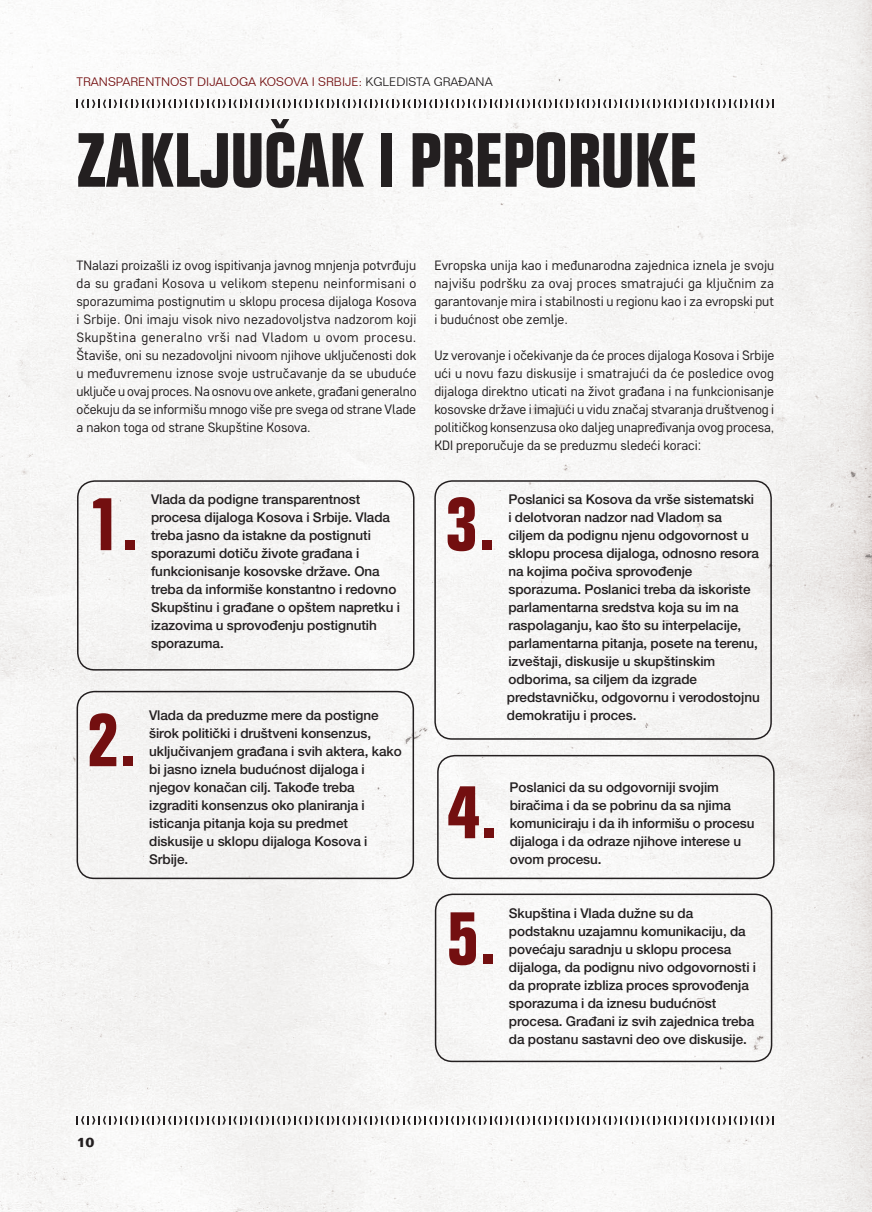
<style>
.page{position:relative;width:872px;height:1212px;background:#f6f6f5}
.page>*{position:absolute;margin:0;border:0;box-sizing:border-box;transform-origin:0 0}
.t1{font:700 condensed 76.5px "Folio BT";color:#730f10}
.t2{font:700 condensed 75px "Folio Std";color:#231f20}
.List_Paragraph{font:500 13.5px/18px "Helvetica Neue LT Pro";letter-spacing:-.005em;color:#231f20}
.List_Paragraph-2{font:13.5px/18px "Core Sans D35";letter-spacing:-.005em;color:#231f20;text-align:justify}
.t3{font:700 13.5px "Folio Std";color:#231f20}
.t4{font:300 12px "Folio BT";color:#730f10}
.s1{color:#231f20}
</style>
<div class="page">
<svg style="left:77px;top:100px;width:697px;height:8px"></svg>
<svg style="left:77px;top:1116px;width:697px;height:8px"></svg>
<div style="left:77px;top:480px;width:337px;height:191px;border:2px solid #231f20;border-radius:17px"></div>
<div style="left:77px;top:691px;width:337px;height:188px;border:2px solid #231f20;border-radius:17px"></div>
<div style="left:434px;top:480px;width:338px;height:260px;border:2px solid #231f20;border-radius:17px"></div>
<div style="left:435px;top:893px;width:337px;height:169px;border:2px solid #231f20;border-radius:17px"></div>
<div style="left:437px;top:755px;width:337px;height:124px;border:2px solid #231f20;border-radius:17px"></div>
<svg style="left:271px;top:119px;width:18px;height:9px"></svg>
<p class="t4" style="left:77px;top:74px;width:417px">TRANSPARENTNOST DIJALOGA KOSOVA I SRBIJE: <span class="s1">KGLEDISTA GRADANA</span></p>
<p class="t2" style="left:77px;top:119px;width:621px">ZAKLJUCAK I PREPORUKE</p>
<p class="List_Paragraph-2" style="left:77px;top:256px;width:341px">TNalazi proizašli iz ovog ispitivanja javnog mnjenja potvrđuju da su građani Kosova u velikom stepenu neinformisani o sporazumima postignutim u sklopu procesa dijaloga Kosova i Srbije. Oni imaju visok nivo nezadovoljstva nadzorom koji Skupština generalno vrši nad Vladom u ovom procesu.<br>Štaviše, oni su nezadovoljni nivoom njihove uključenosti dok u međuvremenu iznose svoje ustručavanje da se ubuduće uključe u ovaj proces. Na osnovu ove ankete, građani generalno očekuju da se informišu mnogo više pre svega od strane Vlade a nakon toga od strane Skupštine Kosova.</p>
<p class="List_Paragraph-2" style="left:434px;top:256px;width:341px">Evropska unija kao i međunarodna zajednica iznela je svoju najvišu podršku za ovaj proces smatrajući ga ključnim za garantovanje mira i stabilnosti u regionu kao i za evropski put i budućnost obe zemlje.</p>
<p class="List_Paragraph-2" style="left:434px;top:346px;width:341px">Uz verovanje i očekivanje da će proces dijaloga Kosova i Srbije ući u novu fazu diskusije i smatrajući da će posledice ovog dijaloga direktno uticati na život građana i na funkcionisanje kosovske države i imajući u vidu značaj stvaranja društvenog i političkog konsenzusa oko daljeg unapređivanja ovog procesa, KDI preporučuje da se preduzmu sledeći koraci:</p>
<p class="t1" style="left:89px;top:476px;width:51px">1.</p>
<p class="List_Paragraph" style="left:151px;top:490px;width:250px">Vlada da podigne transparentnost procesa dijaloga Kosova i Srbije. Vlada treba jasno da istakne da postignuti sporazumi dotiču živote građana i funkcionisanje kosovske države. Ona treba da informiše konstantno i redovno Skupštinu i građane o opštem napretku i izazovima u sprovođenju postignutih sporazuma.</p>
<p class="t1" style="left:87px;top:692px;width:51px">2.</p>
<p class="List_Paragraph" style="left:149px;top:706px;width:254px">Vlada da preduzme mere da postigne širok politički i društveni konsenzus, uključivanjem građana i svih aktera, kako bi jasno iznela budućnost dijaloga i njegov konačan cilj. Takođe treba izgraditi konsenzus oko planiranja i isticanja pitanja koja su predmet diskusije u sklopu dijaloga Kosova i Srbije.</p>
<p class="t3" style="left:77px;top:1134px;width:20px">10</p>
<p class="t1" style="left:446px;top:476px;width:51px">3.</p>
<p class="List_Paragraph" style="left:507px;top:490px;width:254px">Poslanici sa Kosova da vrše sistematski<br>i delotvoran nadzor nad Vladom sa ciljem da podignu njenu odgovornost u sklopu procesa dijaloga, odnosno resora na kojima počiva sprovođenje sporazuma. Poslanici treba da iskoriste parlamentarna sredstva koja su im na raspolaganju, kao što su interpelacije, parlamentarna pitanja, posete na terenu, izveštaji, diskusije u skupštinskim odborima, sa ciljem da izgrade predstavničku, odgovornu i verodostojnu demokratiju i proces.</p>
<p class="t1" style="left:447px;top:764px;width:51px">4.</p>
<p class="List_Paragraph" style="left:509px;top:778px;width:246px">Poslanici da su odgovorniji svojim biračima i da se pobrinu da sa njima komuniciraju i da ih informišu o procesu dijaloga i da odraze njihove interese u ovom procesu.</p>
<p class="t1" style="left:446px;top:890px;width:51px">5.</p>
<p class="List_Paragraph" style="left:509px;top:904px;width:249px">Skupština i Vlada dužne su da podstaknu uzajamnu komunikaciju, da povećaju saradnju u sklopu procesa dijaloga, da podignu nivo odgovornosti i da proprate izbliza proces sprovođenja sporazuma i da iznesu budućnost procesa. Građani iz svih zajednica treba da postanu sastavni deo ove diskusije.</p>
</div>
